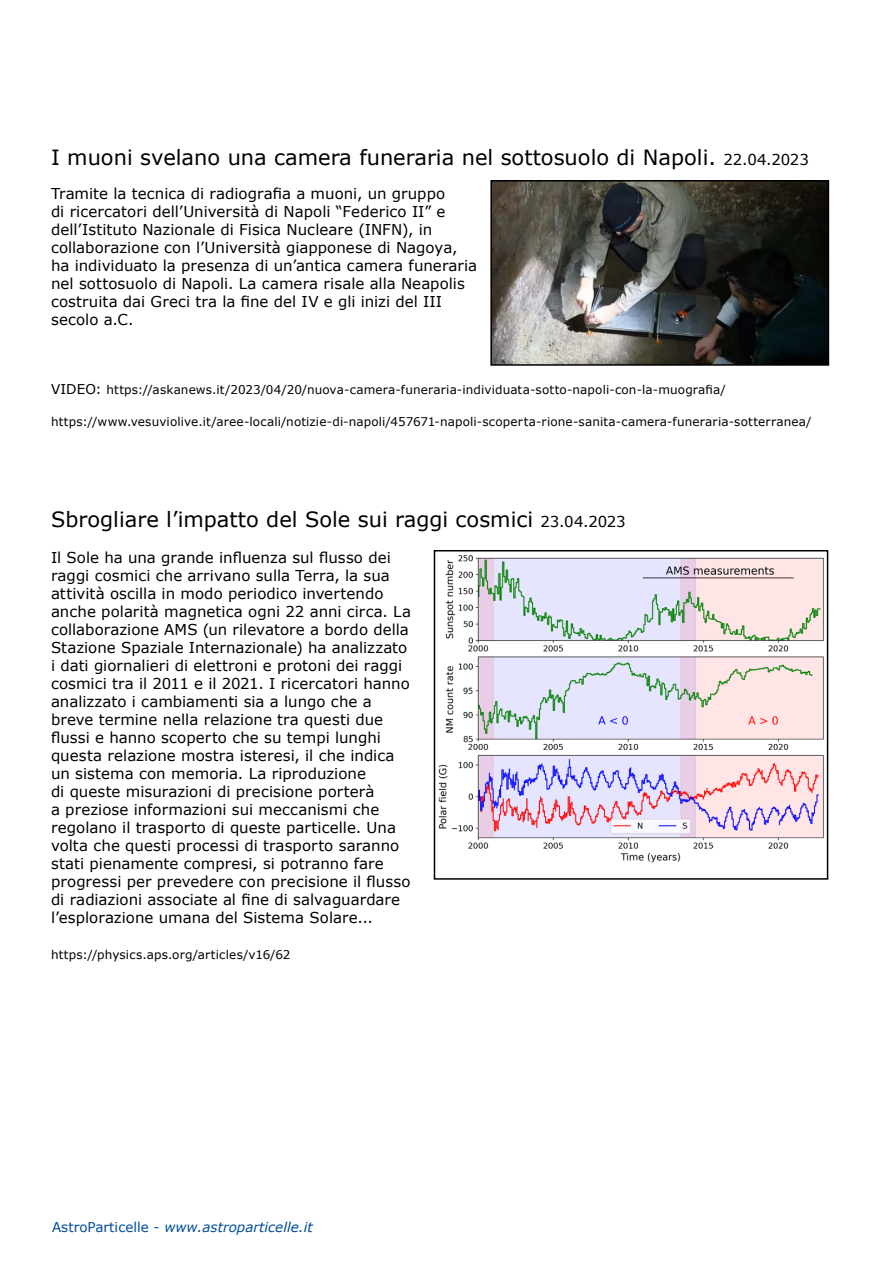
<style>
.page{position:relative;width:893px;height:1263px;background:#fff}
.page>*{position:absolute;margin:0;border:0;box-sizing:border-box;transform-origin:0 0}
.t1{font:21px "Verdana";color:#000}
.t2{font:15px/18px "Verdana";color:#000}
.t3{font:italic 13.5px "Verdana";color:#004c99}
.t4{font:12px "Verdana";letter-spacing:.01em;color:#000}
.s1{font-size:15px}
.s2{font-size:13.5px}
.s3{font-style:normal}
</style>
<div class="page">
<img style="left:438px;top:554px;width:386px;height:309px">
<div style="left:434px;top:550px;width:394px;height:330px;border:2px solid #000"></div>
<img style="left:493px;top:183px;width:333px;height:180px">
<div style="left:490px;top:180px;width:339px;height:186px;border:2px solid #000"></div>
<h1 class="t1" style="left:51px;top:143px;width:759px">I muoni svelano una camera funeraria nel sottosuolo di Napoli. <span class="s1">22.04.2023</span></h1>
<p class="t2" style="left:51px;top:184px;width:428px">Tramite la tecnica di radiografia a muoni, un gruppo<br>di ricercatori dell’Università di Napoli “Federico II” e dell’Istituto Nazionale di Fisica Nucleare (INFN), in collaborazione con l’Università giapponese di Nagoya, ha individuato la presenza di un’antica camera funeraria nel sottosuolo di Napoli. La camera risale alla Neapolis costruita dai Greci tra la fine del IV e gli inizi del III secolo a.C.</p>
<p class="t4" style="left:51px;top:381px;width:676px"><span class="s2">VIDEO:</span> https://askanews.it/2023/04/20/nuova-camera-funeraria-individuata-sotto-napoli-con-la-muografia/</p>
<p class="t4" style="left:51px;top:413px;width:762px">https://www.vesuviolive.it/aree-locali/notizie-di-napoli/457671-napoli-scoperta-rione-sanita-camera-funeraria-sotterranea/</p>
<h1 class="t1" style="left:51px;top:505px;width:576px">Sbrogliare l’impatto del Sole sui raggi cosmici <span class="s1">23.04.2023</span></h1>
<p class="t2" style="left:51px;top:548px;width:362px">Il Sole ha una grande influenza sul flusso dei raggi cosmici che arrivano sulla Terra, la sua attività oscilla in modo periodico invertendo anche polarità magnetica ogni 22 anni circa. La collaborazione AMS (un rilevatore a bordo della Stazione Spaziale Internazionale) ha analizzato i dati giornalieri di elettroni e protoni dei raggi cosmici tra il 2011 e il 2021. I ricercatori hanno analizzato i cambiamenti sia a lungo che a breve termine nella relazione tra questi due flussi e hanno scoperto che su tempi lunghi questa relazione mostra isteresi, il che indica un sistema con memoria. La riproduzione<br>di queste misurazioni di precisione porterà<br>a preziose informazioni sui meccanismi che regolano il trasporto di queste particelle. Una volta che questi processi di trasporto saranno stati pienamente compresi, si potranno fare progressi per prevedere con precisione il flusso di radiazioni associate al fine di salvaguardare l’esplorazione umana del Sistema Solare...</p>
<p class="t4" style="left:51px;top:946px;width:241px">https://physics.aps.org/articles/v16/62</p>
<p class="t3" style="left:52px;top:1217px;width:262px"><span class="s3">AstroParticelle -</span> www.astroparticelle.it</p>
</div>
